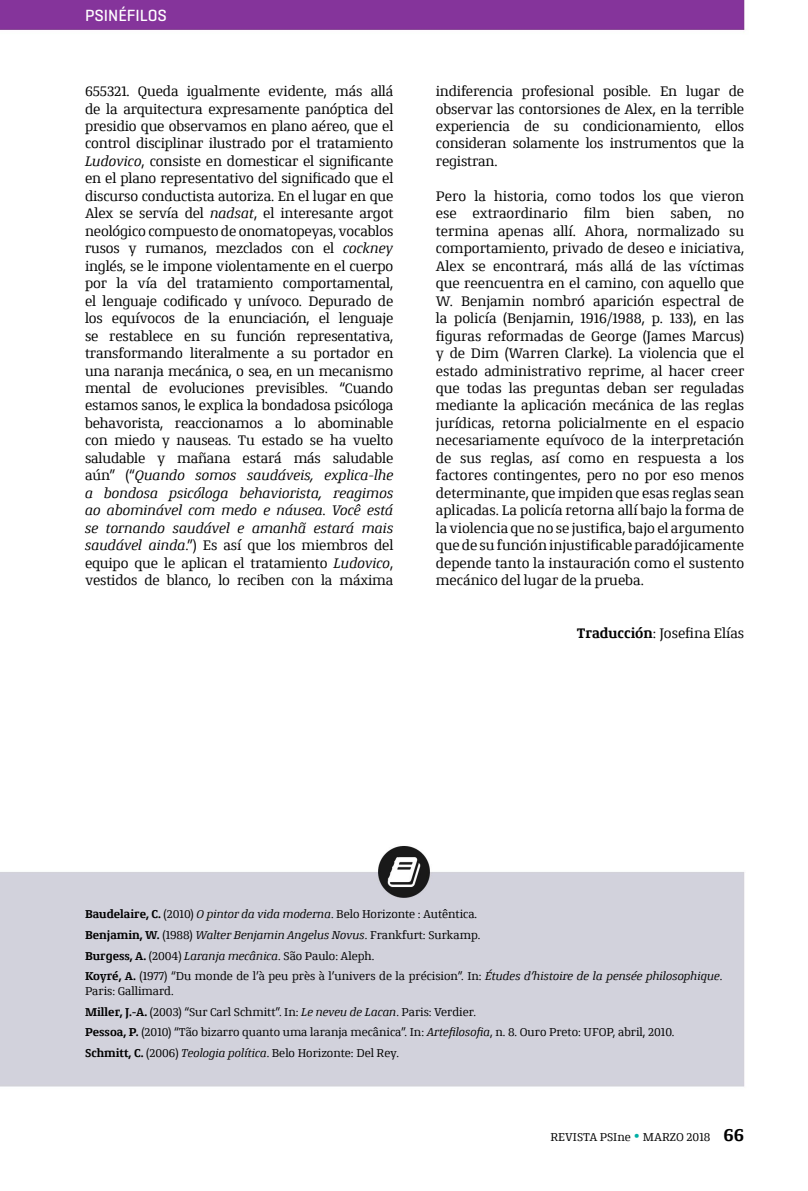
<style>
.page{position:relative;width:808px;height:1191px;background:#fff}
.page>*{position:absolute;margin:0;border:0;box-sizing:border-box;transform-origin:0 0}
.t1{font:500 16.5px "Geogrotesque";color:#fff}
.t2{font:14.55px/17.4px "Conto Slab Regular";letter-spacing:-.01em;color:#000;text-align:justify}
.t3{font:12px/20.9px "Conto Slab Regular";color:#000}
.s1{font-style:italic}
.s2{font-family:"Conto Slab Bold"}
.s3{font-size:18px;color:#00afa5}
.s4{font-family:"Conto Slab Bold";font-size:18px}
</style>
<div class="page">
<img style="left:0;top:0;width:745px;height:1087px">
<p class="t1" style="left:85px;top:5px;width:83px">PSINÉFILOS</p>
<p class="t2" style="left:85px;top:82px;width:310px">655321. Queda igualmente evidente, más allá de la arquitectura expresamente panóptica del presidio que observamos en plano aéreo, que el control disciplinar ilustrado por el tratamiento <span class="s1">Ludovico</span>, consiste en domesticar el significante en el plano representativo del significado que el discurso conductista autoriza. En el lugar en que Alex se servía del <span class="s1">nadsat</span>, el interesante argot neológico compuesto de onomatopeyas, vocablos rusos y rumanos, mezclados con el <span class="s1">cockney </span>inglés, se le impone violentamente en el cuerpo por la vía del tratamiento comportamental, el lenguaje codificado y unívoco. Depurado de los equívocos de la enunciación, el lenguaje se restablece en su función representativa, transformando literalmente a su portador en una naranja mecánica, o sea, en un mecanismo mental de evoluciones previsibles. “Cuando estamos sanos, le explica la bondadosa psicóloga behavorista, reaccionamos a lo abominable con miedo y nauseas. Tu estado se ha vuelto saludable y mañana estará más saludable aún” (“<span class="s1">Quando somos saudáveis, explica-lhe a bondosa psicóloga behaviorista, reagimos ao abominável com medo e náusea. Você está se tornando saudável e amanhã estará mais saudável ainda</span>.”) Es así que los miembros del equipo que le aplican el tratamiento <span class="s1">Ludovico</span>, vestidos de blanco, lo reciben con la máxima</p>
<p class="t2" style="left:436px;top:82px;width:310px">indiferencia profesional posible. En lugar de observar las contorsiones de Alex, en la terrible experiencia de su condicionamiento, ellos consideran solamente los instrumentos que la registran.</p>
<p class="t2" style="left:436px;top:187px;width:310px">Pero la historia, como todos los que vieron ese extraordinario film bien saben, no termina apenas allí. Ahora, normalizado su comportamiento, privado de deseo e iniciativa, Alex se encontrará, más allá de las víctimas que reencuentra en el camino, con aquello que W. Benjamin nombró aparición espectral de la policía (Benjamin, 1916/1988, p. 133), en las figuras reformadas de George (James Marcus) y de Dim (Warren Clarke). La violencia que el estado administrativo reprime, al hacer creer que todas las preguntas deban ser reguladas mediante la aplicación mecánica de las reglas jurídicas, retorna policialmente en el espacio necesariamente equívoco de la interpretación de sus reglas, así como en respuesta a los factores contingentes, pero no por eso menos determinante, que impiden que esas reglas sean aplicadas. La policía retorna allí bajo la forma de la violencia que no se justifica, bajo el argumento que de su función injustificable paradójicamente depende tanto la instauración como el sustento mecánico del lugar de la prueba.</p>
<p class="t2" style="left:577px;top:623px;width:169px"><span class="s2">Traducción</span>: Josefina Elías</p>
<p class="t3" style="left:85px;top:903px;width:639px"><span class="s2">Baudelaire, C.</span> (2010) <span class="s1">O pintor da vida moderna</span>. Belo Horizonte : Autêntica.<br><span class="s2">Benjamin, W.</span> (1988) <span class="s1">Walter Benjamin Angelus Novus</span>. Frankfurt: Surkamp.<br><span class="s2">Burgess, A.</span> (2004) <span class="s1">Laranja mecânica</span>. São Paulo: Aleph.<br><span class="s2">Koyré, A.</span> (1977) “Du monde de l’à peu près à l’univers de la précision”. In: <span class="s1">Études d’histoire de la pensée philosophique</span>.</p>
<p class="t3" style="left:85px;top:980px;width:591px">Paris: Gallimard.<br><span class="s2">Miller, J.-A.</span> (2003) “Sur Carl Schmitt”. In: <span class="s1">Le neveu de Lacan</span>. Paris: Verdier.<br><span class="s2">Pessoa, P.</span> (2010) “Tão bizarro quanto uma laranja mecânica”. In: <span class="s1">Artefilosofia</span>, n. 8. Ouro Preto: UFOP, abril, 2010.<br><span class="s2">Schmitt, C.</span> (2006) <span class="s1">Teologia política</span>. Belo Horizonte: Del Rey.</p>
<p class="t3" style="left:550px;top:1126px;width:195px">REVISTA PSIne <span class="s3">•</span> MARZO 2018 <span class="s4">66</span></p>
</div>
